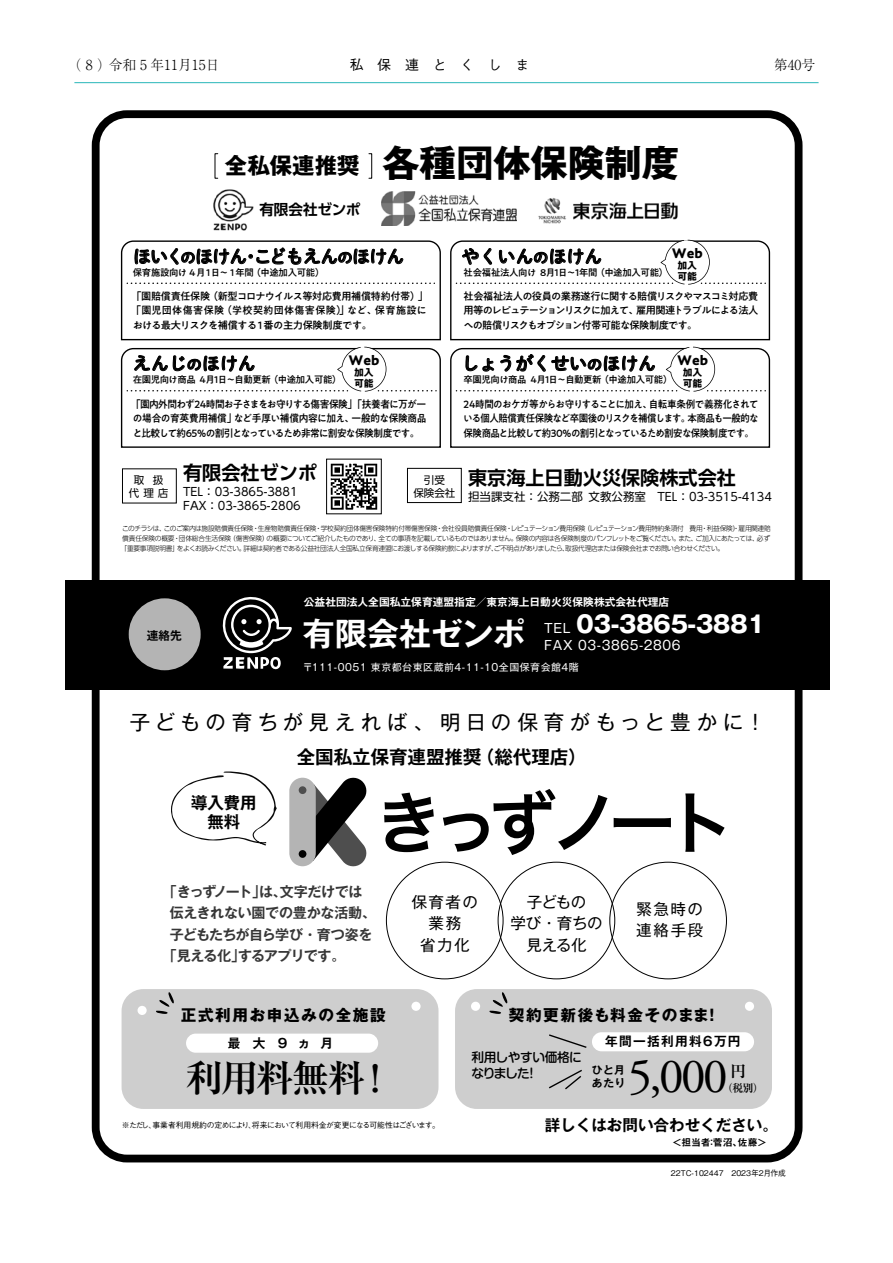
<style>
.page{position:relative;width:893px;height:1263px;background:#fff}
.page>*{position:absolute;margin:0;border:0;box-sizing:border-box;transform-origin:0 0}
.t1{font:49.05px "Adobe Garamond Pro";color:#000}
.t2{font:700 37.65px "Ryumin Pro";letter-spacing:-.055em;color:#000}
.t3{font:700 37.05px "Gothic MB101 Pro";color:#000}
.t4{font:700 32.25px "Gothic MB101 Pro De";letter-spacing:-.005em;color:#fff}
.t5{font:700 23.4px "Gothic MB101 Pro";letter-spacing:-.025em;color:#fff}
.t6{font:20.4px "Gothic MB101 Pro";letter-spacing:.265em;color:#000}
.t7{font:700 19.2px "UD Shin Go Pr 6 N De";color:#000}
.t8{font:700 18.6px "Gothic MB101 Pro De";letter-spacing:-.005em;color:#000}
.t9{font:17.85px "P Shuei NM Go Std N B";color:#000}
.t10{font:17.85px "P Shuei NM Go Std N B";letter-spacing:-.045em;color:#000}
.t11{font:700 16.5px/20px "Gothic MB101 Pro De";letter-spacing:-.005em;color:#000;text-align:center}
.t12{font:700 15.6px "Gothic MB101 Pro";letter-spacing:.1em;color:#000}
.t13{font:700 15.6px "Gothic MB101 Pro De";letter-spacing:-.005em;color:#000}
.t14{font:700 15.6px "Ryumin Pro";color:#000}
.t15{font:15.45px/21.3px "Gothic MB101 Pro";letter-spacing:.085em;color:#000;text-align:center}
.t16{font:15.45px/21.3px "Gothic MB101 Pro";letter-spacing:-.035em;color:#000;text-align:center}
.t17{font:700 14.55px "PUD Shin Go Pr 6 N De";letter-spacing:-.005em;color:#000}
.t18{font:700 14.1px "Gothic MB101 Pro De";letter-spacing:-.055em;color:#373737}
.t19{font:700 14.1px "Gothic MB101 Pro De";letter-spacing:-.03em;color:#373737}
.t20{font:700 14.1px "Gothic MB101 Pro De";letter-spacing:-.05em;color:#373737}
.t21{font:300 13.8px "Ryumin Pr 6";color:#000}
.t22{font:500 13.8px "Gothic BBB Pr 6";color:#000}
.t23{font:700 13.2px "PA1 Gothic Std N";color:#000}
.t24{font:700 12.75px "Gothic MB101 Pro De";letter-spacing:.1em;color:#000}
.t25{font:500 12.75px/15.6px "Shin M Go Pro";letter-spacing:-.04em;color:#000}
.t26{font:12.75px "Gothic MB101 Pro";letter-spacing:.05em;color:#fff}
.t27{font:700 11.7px "Gothic MB101 Pro De";color:#000}
.t28{font:11.55px/13.8px "UD Shin Go Pr 6 N";color:#000}
.t29{font:700 10.8px "Gothic MB101 Pro De";color:#fff}
.t30{font:700 10.8px/12.8px "Gothic MB101 Pro De";letter-spacing:.035em;color:#000}
.t31{font:700 10.8px "Ryumin Pro";color:#000}
.t32{font:10.5px/12.6px "UD Shin Go Pr 6 N";color:#000;text-align:center}
.t33{font:500 10.35px/14.5px "PA1 Gothic Std N";letter-spacing:-.065em;color:#000;text-align:justify;scale:.93 1}
.t34{font:500 10.35px/14.5px "PA1 Gothic Std N";letter-spacing:-.065em;color:#000;text-align:justify;scale:.95 1}
.t35{font:500 10.35px/14.5px "PA1 Gothic Std N";letter-spacing:-.065em;color:#000;text-align:justify}
.t36{font:500 10.35px/14.5px "PA1 Gothic Std N";letter-spacing:-.04em;color:#000}
.t37{font:9.9px "Gothic MB101 Pro";letter-spacing:.05em;color:#fff}
.t38{font:700 9.75px/10.8px "PA1 Gothic Std N";color:#000}
.t39{font:9.75px "Midashi Go Pro MB31";letter-spacing:-.01em;color:#000}
.t40{font:500 9.45px "PA1 Gothic Std N";letter-spacing:-.045em;color:#000}
.t41{font:500 7.8px "Gothic BBB Pro";letter-spacing:-.065em;color:#000}
.t42{font:500 7.8px "Gothic BBB Pro";letter-spacing:-.005em;color:#000}
.t43{font:300 6.9px/9.8px "UD Shin Go Pr 6 N";letter-spacing:-.06em;color:#000;text-align:justify}
.s1{font-size:22.5px}
.s2{font-size:15.15px}
.s3{font-weight:400;font-size:12.75px}
</style>
<div class="page">
<hr style="left:74px;top:82px;width:745px;height:1px;background:#28b7b9">
<div style="left:65px;top:580px;width:765px;height:110px;background:#000"></div>
<div style="left:92px;top:110px;width:710px;height:1052px;border:8px solid #000;border-radius:31px"></div>
<svg style="left:314px;top:777px;width:53px;height:90px"></svg>
<div style="left:289px;top:778px;width:27px;height:88px;background:#b4b4b4;border-radius:13px"></div>
<div style="left:299px;top:786px;width:7px;height:8px;background:#4e4e4e;border-radius:50%"></div>
<div style="left:299px;top:850px;width:7px;height:8px;background:#000;border-radius:50%"></div>
<svg style="left:384px;top:793px;width:50px;height:59px"></svg>
<svg style="left:443px;top:789px;width:164px;height:66px"></svg>
<svg style="left:614px;top:818px;width:57px;height:9px"></svg>
<svg style="left:685px;top:793px;width:40px;height:59px"></svg>
<svg style="left:222px;top:596px;width:70px;height:74px"></svg>
<div style="left:129px;top:598px;width:72px;height:72px;background:#b4b4b4;border-radius:50%"></div>
<div style="left:455px;top:989px;width:317px;height:120px;background:#cecece;border-radius:22px"></div>
<div style="left:471px;top:1002px;width:9px;height:9px;background:#fff;border-radius:50%"></div>
<div style="left:745px;top:1002px;width:9px;height:9px;background:#fff;border-radius:50%"></div>
<svg style="left:489px;top:992px;width:19px;height:22px"></svg>
<div style="left:592px;top:1032px;width:162px;height:19px;background:#fff;border-radius:10px"></div>
<svg style="left:549px;top:1034px;width:38px;height:14px"></svg>
<svg style="left:549px;top:1069px;width:33px;height:21px"></svg>
<div style="left:122px;top:989px;width:316px;height:120px;background:#cecece;border-radius:22px"></div>
<div style="left:138px;top:1006px;width:9px;height:9px;background:#fff;border-radius:50%"></div>
<div style="left:411px;top:1002px;width:10px;height:9px;background:#fff;border-radius:50%"></div>
<svg style="left:156px;top:992px;width:18px;height:22px"></svg>
<div style="left:186px;top:1033px;width:192px;height:20px;background:#fff;border-radius:10px"></div>
<svg style="left:171px;top:771px;width:106px;height:75px"></svg>
<svg style="left:120px;top:240px;width:321px;height:101px"></svg>
<svg style="left:120px;top:347px;width:321px;height:101px"></svg>
<div style="left:407px;top:468px;width:55px;height:35px;border:1px solid #000"></div>
<div style="left:122px;top:469px;width:55px;height:34px;border:1px solid #000"></div>
<div style="left:326px;top:459px;width:56px;height:55px;border:1px solid #000"></div>
<img style="left:327px;top:459px;width:54px;height:55px">
<svg style="left:450px;top:240px;width:321px;height:208px"></svg>
<img style="left:382px;top:192px;width:135px;height:34px">
<img style="left:213px;top:189px;width:41px;height:42px">
<img style="left:538px;top:198px;width:140px;height:26px">
<svg style="left:214px;top:153px;width:5px;height:26px"></svg>
<svg style="left:368px;top:153px;width:4px;height:26px"></svg>
<h3 class="t21" style="left:74px;top:54px;width:31px">（8)</h3>
<h3 class="t22" style="left:350px;top:53px;width:181px">私　保　連　と　く　し　ま</h3>
<h3 class="t21" style="left:774px;top:54px;width:43px">第40号</h3>
<h3 class="t21" style="left:74px;top:54px;width:147px">　　　令和 5 年11月15日</h3>
<h3 class="t3" style="left:225px;top:133px;width:456px"><span class="s1">全私保連推奨</span> 各種団体保険制度</h3>
<h3 class="t17" style="left:259px;top:202px;width:102px">有限会社ゼンポ</h3>
<h3 class="t10" style="left:133px;top:243px;width:273px">ほいく<span class="s2">の</span>ほけん・こどもえん<span class="s2">の</span>ほけん</h3>
<h3 class="t40" style="left:133px;top:267px;width:193px">保育施設向け 4月1日～ 1年間（中途加入可能）</h3>
<h3 class="t36" style="left:131px;top:289px;width:299px">「園賠償責任保険（新型コロナウイルス等対応費用補償特約付帯）」「園児団体傷害保険（学校契約団体傷害保険）」など、保育施設における最大リスクを補償する1番の主力保険制度です。</h3>
<h3 class="t23" style="left:348px;top:352px;width:32px">Web</h3>
<h3 class="t38" style="left:354px;top:368px;width:21px">加入可能</h3>
<h3 class="t9" style="left:133px;top:350px;width:124px">えんじ<span class="s2">の</span>ほけん</h3>
<h3 class="t40" style="left:133px;top:374px;width:210px">在園児向け商品 4月1日～自動更新（中途加入可能）</h3>
<h3 class="t34" style="left:131px;top:397px;width:313px">「園内外問わず24時間お子さまをお守りする傷害保険」「扶養者に万が一の場合の育英費用補償」など手厚い補償内容に加え、一般的な保険商品と比較して約65％の割引となっているため非常に割安な保険制度です。</h3>
<h3 class="t23" style="left:672px;top:245px;width:32px">Web</h3>
<h3 class="t38" style="left:677px;top:261px;width:21px">加入可能</h3>
<h3 class="t9" style="left:462px;top:243px;width:142px">やくいん<span class="s2">の</span>ほけん</h3>
<h3 class="t40" style="left:464px;top:267px;width:206px">社会福祉法人向け 8月1日～1年間（中途加入可能）</h3>
<h3 class="t35" style="left:463px;top:289px;width:297px">社会福祉法人の役員の業務遂行に関する賠償リスクやマスコミ対応費用等のレピュテーションリスクに加えて、雇用関連トラブルによる法人への賠償リスクもオプション付帯可能な保険制度です。</h3>
<h3 class="t9" style="left:462px;top:350px;width:196px">しょうがくせい<span class="s2">の</span>ほけん</h3>
<h3 class="t40" style="left:464px;top:374px;width:210px">卒園児向け商品 4月1日～自動更新（中途加入可能）</h3>
<h3 class="t33" style="left:463px;top:397px;width:319px">24時間のおケガ等からお守りすることに加え、自転車条例で義務化されている個人賠償責任保険など卒園後のリスクを補償します。本商品も一般的な保険商品と比較して約30％の割引となっているため割安な保険制度です。</h3>
<h3 class="t23" style="left:677px;top:352px;width:32px">Web</h3>
<h3 class="t38" style="left:683px;top:368px;width:21px">加入可能</h3>
<h3 class="t7" style="left:183px;top:457px;width:135px">有限会社ゼンポ</h3>
<h3 class="t28" style="left:183px;top:485px;width:119px">TEL：03-3865-3881<br>FAX：03-3865-2806</h3>
<h3 class="t7" style="left:468px;top:462px;width:269px">東京海上日動火災保険株式会社</h3>
<h3 class="t28" style="left:468px;top:490px;width:305px">担当課支社：公務二部 文教公務室 TEL：03-3515-4134</h3>
<p class="t43" style="left:120px;top:524px;width:652px">このチラシは、このご案内は施設賠償責任保険・生産物賠償責任保険・学校契約団体傷害保険特約付帯傷害保険・会社役員賠償責任保険・レピュテーション費用保険（レピュテーション費用特約条項付 費用・利益保険）・雇用関連賠償責任保険の概要・団体総合生活保険（傷害保険）の概要についてご紹介したものであり、全ての事項を記載しているものではありません。保険の内容は各保険制度のパンフレットをご覧ください。また、ご加入にあたっては、必ず「重要事項説明書」をよくお読みください。詳細は契約者である公益社団法人全国私立保育連盟にお渡しする保険約款によりますが、ご不明点がありましたら、取扱代理店または保険会社までお問い合わせください。</p>
<h3 class="t32" style="left:413px;top:473px;width:44px">引受<br>保険会社</h3>
<h3 class="t32" style="left:129px;top:474px;width:41px">取　扱代 理 店</h3>
<h3 class="t27" style="left:147px;top:626px;width:37px">連絡先</h3>
<h3 class="t29" style="left:304px;top:593px;width:367px">公益社団法人全国私立保育連盟指定／東京海上日動火災保険株式会社代理店</h3>
<h3 class="t4" style="left:302px;top:607px;width:225px">有限会社ゼンポ</h3>
<h3 class="t5" style="left:544px;top:605px;width:223px"><span class="s3">TEL</span> 03-3865-3881</h3>
<h3 class="t26" style="left:544px;top:634px;width:138px">FAX 03-3865-2806</h3>
<h3 class="t37" style="left:303px;top:659px;width:278px">〒111-0051 東京都台東区蔵前4-11-10全国保育会館4階</h3>
<h3 class="t6" style="left:130px;top:705px;width:637px">子どもの育ちが見えれば、明日の保育がもっと豊かに！</h3>
<h3 class="t11" style="left:191px;top:790px;width:67px">導入費用無料</h3>
<h3 class="t8" style="left:297px;top:741px;width:292px">全国私立保育連盟推奨（総代理店）</h3>
<h3 class="t18" style="left:163px;top:880px;width:201px">「きっずノート」は、文字だけでは</h3>
<h3 class="t19" style="left:170px;top:901px;width:208px">伝えきれない園での豊かな活動、</h3>
<h3 class="t20" style="left:170px;top:923px;width:204px">子どもたちが自ら学び・育つ姿を</h3>
<h3 class="t18" style="left:163px;top:944px;width:184px">「見える化」するアプリです。</h3>
<h3 class="t15" style="left:412px;top:889px;width:68px">保育者の業務<br>省力化</h3>
<h3 class="t16" style="left:511px;top:889px;width:94px">子どもの<br>学び・育ちの見える化</h3>
<h3 class="t15" style="left:636px;top:896px;width:69px;text-align:left">緊急時の連絡手段</h3>
<h3 class="t12" style="left:181px;top:1002px;width:223px">正式利用お申込みの全施設　</h3>
<h3 class="t24" style="left:228px;top:1033px;width:107px">最　大　9　ヵ　月</h3>
<h2 class="t2" style="left:186px;top:1048px;width:210px">利用料無料 ！</h2>
<p class="t41" style="left:122px;top:1119px;width:320px">※ただし、事業者利用規約の定めにより、将来において利用料金が変更になる可能性はございます。</p>
<h3 class="t12" style="left:509px;top:1002px;width:212px">契約更新後も料金そのまま！</h3>
<h3 class="t25" style="left:471px;top:1048px;width:112px">利用しやすい価格になりました！　</h3>
<h3 class="t24" style="left:605px;top:1030px;width:137px">年間一括利用料６万円</h3>
<h1 class="t1" style="left:628px;top:1047px;width:101px">5,000</h1>
<h3 class="t14" style="left:730px;top:1059px;width:17px">円</h3>
<h3 class="t30" style="left:592px;top:1063px;width:35px">ひと月あたり</h3>
<h3 class="t31" style="left:722px;top:1080px;width:43px">（税別）</h3>
<h3 class="t13" style="left:545px;top:1112px;width:235px">詳しくはお問い合わせください。</h3>
<h3 class="t39" style="left:672px;top:1134px;width:96px">＜担当者：菅沼、佐藤＞</h3>
<p class="t42" style="left:671px;top:1167px;width:117px">22TC-102447　2023年2月作成</p>
</div>
